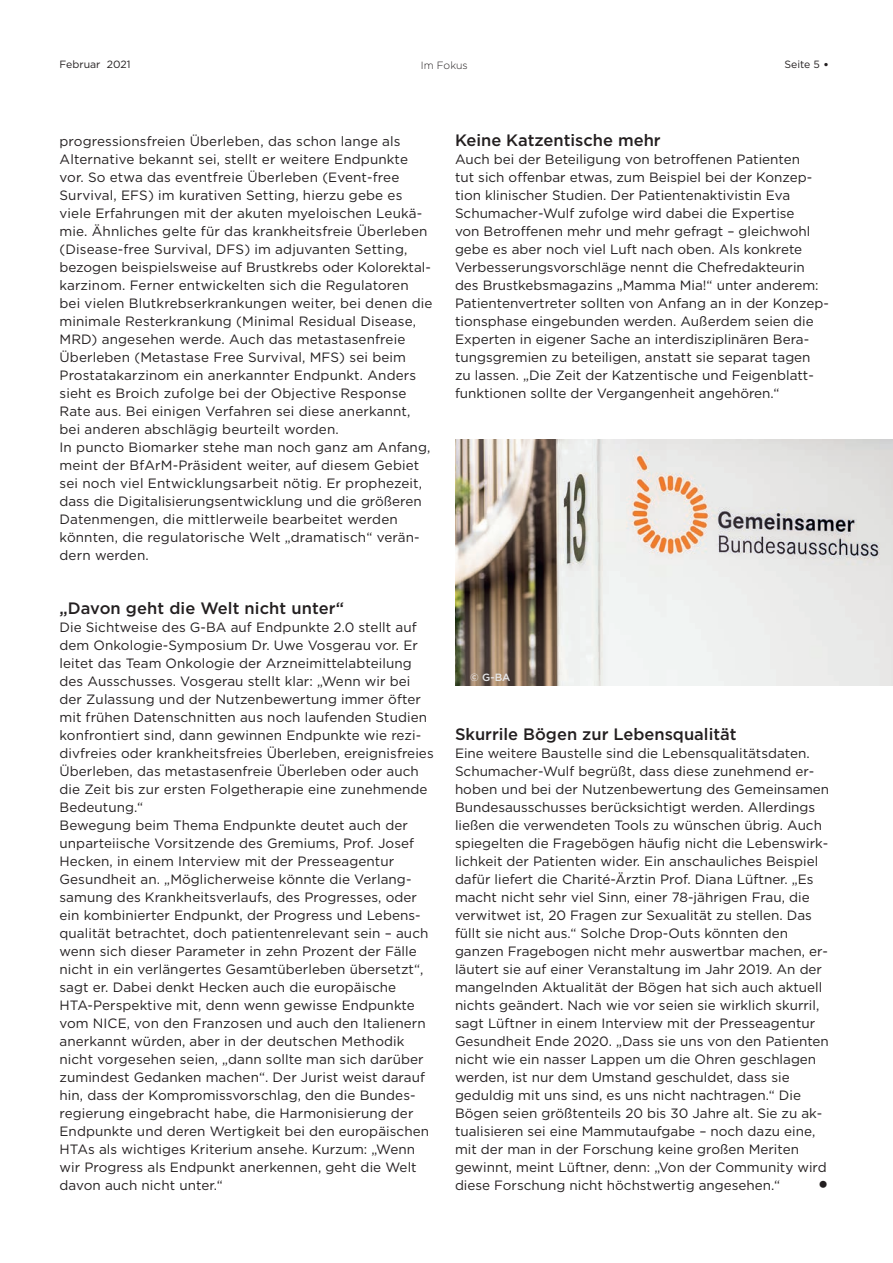
<style>
.page{position:relative;width:893px;height:1263px;background:#fff}
.page>*{position:absolute;margin:0;border:0;box-sizing:border-box;transform-origin:0 0}
.t1{font:500 24.75px "Gotham";color:#231f20}
.t2{font:500 16.5px "Gotham";color:#231f20}
.t3{font:13.5px/18px "Gotham";color:#231f20}
.t4{font:10.5px "Gotham";color:#231f20}
.t5{font:300 10.5px "Gotham";color:#231f20}
.t6{font:500 10.5px "Gotham";color:#e6e7e9}
.s1{font-size:12.6px}
</style>
<div class="page">
<img style="left:455px;top:440px;width:438px;height:246px">
<p class="t4" style="left:60px;top:58px;width:73px">Februar 2021</p>
<p class="t5" style="left:421px;top:58px;width:48px">Im Fokus</p>
<p class="t4" style="left:784px;top:58px;width:46px">Seite 5 <span class="s1">•</span></p>
<p class="t3" style="left:60px;top:131px;width:374px">progressionsfreien Überleben, das schon lange als Alternative bekannt sei, stellt er weitere Endpunkte vor. So etwa das eventfreie Überleben (Event-free Survival, EFS) im kurativen Setting, hierzu gebe es viele Erfahrungen mit der akuten myeloischen Leukä&shy;mie. Ähnliches gelte für das krankheitsfreie Überleben (Disease-free Survival, DFS) im adjuvanten Setting, bezogen beispielsweise auf Brustkrebs oder Kolorektal&shy;karzinom. Ferner entwickelten sich die Regulatoren bei vielen Blutkrebserkrankungen weiter, bei denen die minimale Resterkrankung (Minimal Residual Disease, MRD) angesehen werde. Auch das metastasenfreie Überleben (Metastase Free Survival, MFS) sei beim Prostatakarzinom ein anerkannter Endpunkt. Anders sieht es Broich zufolge bei der Objective Response Rate aus. Bei einigen Verfahren sei diese anerkannt, bei anderen abschlägig beurteilt worden.<br>In puncto Biomarker stehe man noch ganz am Anfang, meint der BfArM-Präsident weiter, auf diesem Gebiet sei noch viel Entwicklungsarbeit nötig. Er prophezeit, dass die Digitalisierungsentwicklung und die größeren Datenmengen, die mittlerweile bearbeitet werden könnten, die regulatorische Welt „dramatisch“ verän&shy;dern werden.</p>
<p class="t2" style="left:60px;top:597px;width:286px">„Davon geht die Welt nicht unter“</p>
<p class="t3" style="left:60px;top:617px;width:376px">Die Sichtweise des G-BA auf Endpunkte 2.0 stellt auf dem Onkologie-Symposium Dr. Uwe Vosgerau vor. Er leitet das Team Onkologie der Arzneimittelabteilung des Ausschusses. Vosgerau stellt klar: „Wenn wir bei der Zulassung und der Nutzenbewertung immer öfter mit frühen Datenschnitten aus noch laufenden Studien konfrontiert sind, dann gewinnen Endpunkte wie rezi&shy;divfreies oder krankheitsfreies Überleben, ereignisfreies Überleben, das metastasenfreie Überleben oder auch die Zeit bis zur ersten Folgetherapie eine zunehmende Bedeutung.“<br>Bewegung beim Thema Endpunkte deutet auch der unparteiische Vorsitzende des Gremiums, Prof. Josef Hecken, in einem Interview mit der Presseagentur Gesundheit an. „Möglicherweise könnte die Verlang&shy;samung des Krankheitsverlaufs, des Progresses, oder ein kombinierter Endpunkt, der Progress und Lebens&shy;qualität betrachtet, doch patientenrelevant sein – auch wenn sich dieser Parameter in zehn Prozent der Fälle nicht in ein verlängertes Gesamtüberleben übersetzt“, sagt er. Dabei denkt Hecken auch die europäische HTA-Perspektive mit, denn wenn gewisse Endpunkte vom NICE, von den Franzosen und auch den Italienern anerkannt würden, aber in der deutschen Methodik nicht vorgesehen seien, „dann sollte man sich darüber zumindest Gedanken machen“. Der Jurist weist darauf hin, dass der Kompromissvorschlag, den die Bundes&shy;regierung eingebracht habe, die Harmonisierung der Endpunkte und deren Wertigkeit bei den europäischen HTAs als wichtiges Kriterium ansehe. Kurzum: „Wenn wir Progress als Endpunkt anerkennen, geht die Welt davon auch nicht unter.“</p>
<p class="t2" style="left:455px;top:129px;width:207px">Keine Katzentische mehr</p>
<p class="t3" style="left:455px;top:149px;width:375px">Auch bei der Beteiligung von betroffenen Patienten<br>tut sich offenbar etwas, zum Beispiel bei der Konzep&shy;tion klinischer Studien. Der Patientenaktivistin Eva Schumacher-Wulf zufolge wird dabei die Expertise<br>von Betroffenen mehr und mehr gefragt – gleichwohl gebe es aber noch viel Luft nach oben. Als konkrete Verbesserungsvorschläge nennt die Chefredakteurin des Brustkebsmagazins „Mamma Mia!“ unter anderem:<br>Patientenvertreter sollten von Anfang an in der Konzep&shy;tionsphase eingebunden werden. Außerdem seien die Experten in eigener Sache an interdisziplinären Bera&shy;tungsgremien zu beteiligen, anstatt sie separat tagen zu lassen. „Die Zeit der Katzentische und Feigenblatt&shy;funktionen sollte der Vergangenheit angehören.“</p>
<p class="t6" style="left:470px;top:670px;width:42px">© G-BA</p>
<p class="t2" style="left:455px;top:723px;width:283px">Skurrile Bögen zur Lebensqualität</p>
<p class="t3" style="left:455px;top:743px;width:376px">Eine weitere Baustelle sind die Lebensqualitätsdaten.<br>Schumacher-Wulf begrüßt, dass diese zunehmend er&shy;hoben und bei der Nutzenbewertung des Gemeinsamen Bundesausschusses berücksichtigt werden. Allerdings ließen die verwendeten Tools zu wünschen übrig. Auch spiegelten die Fragebögen häufig nicht die Lebenswirk&shy;lichkeit der Patienten wider. Ein anschauliches Beispiel dafür liefert die Charité-Ärztin Prof. Diana Lüftner. „Es macht nicht sehr viel Sinn, einer 78-jährigen Frau, die verwitwet ist, 20 Fragen zur Sexualität zu stellen. Das füllt sie nicht aus.“ Solche Drop-Outs könnten den ganzen Fragebogen nicht mehr auswertbar machen, er&shy;läutert sie auf einer Veranstaltung im Jahr 2019. An der mangelnden Aktualität der Bögen hat sich auch aktuell nichts geändert. Nach wie vor seien sie wirklich skurril, sagt Lüftner in einem Interview mit der Presseagentur Gesundheit Ende 2020. „Dass sie uns von den Patienten nicht wie ein nasser Lappen um die Ohren geschlagen werden, ist nur dem Umstand geschuldet, dass sie geduldig mit uns sind, es uns nicht nachtragen.“ Die Bögen seien größtenteils 20 bis 30 Jahre alt. Sie zu ak&shy;tualisieren sei eine Mammutaufgabe – noch dazu eine, mit der man in der Forschung keine großen Meriten gewinnt, meint Lüftner, denn: „Von der Community wird diese Forschung nicht höchstwertig angesehen.“</p>
<h1 class="t1" style="left:817px;top:1168px;width:14px">•</h1>
</div>
